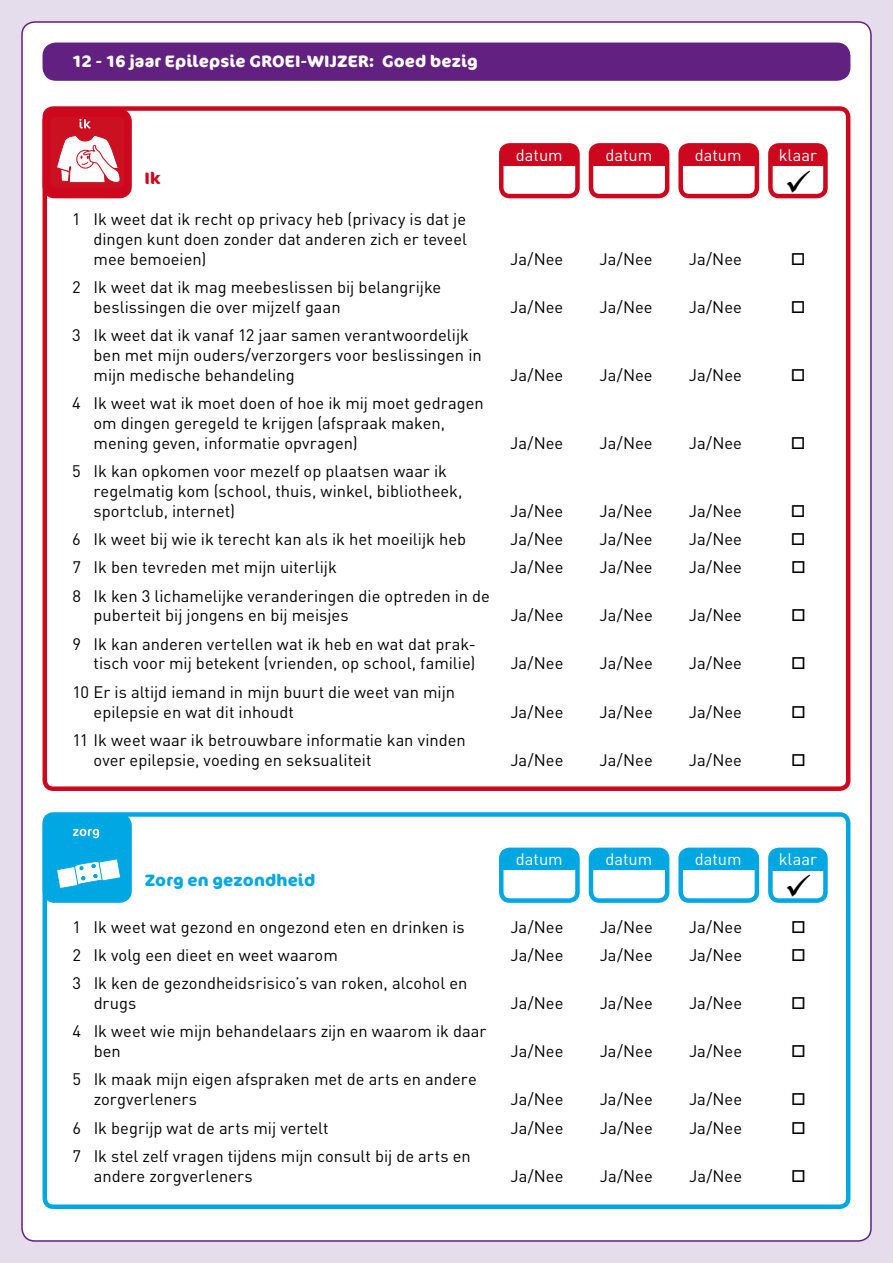
<style>
.page{position:relative;width:893px;height:1263px;background:#e5ddec}
.page>*{position:absolute;margin:0;border:0;box-sizing:border-box;transform-origin:0 0}
.t1{font:16.5px/19.8px "DIN";color:#000}
.t2{font:16.5px "DIN";color:#fff}
.t3{font:700 16.5px "Cocon OT";letter-spacing:.005em;color:#fff}
.t4{font:700 16.5px "Cocon OT";letter-spacing:.01em;color:#00a7e3}
.t5{font:700 16.5px "Cocon OT";color:#cd071e}
</style>
<div class="page">
<div style="left:22px;top:22px;width:849px;height:1219px;background:#fff;border-radius:13px"></div>
<div style="left:43px;top:812px;width:807px;height:397px;border:4px solid #00a7e3;border-radius:9px"></div>
<div style="left:503px;top:850px;width:73px;height:20px;background:#00a7e3"></div>
<div style="left:592px;top:851px;width:74px;height:19px;background:#00a7e3"></div>
<div style="left:682px;top:850px;width:73px;height:20px;background:#00a7e3"></div>
<div style="left:772px;top:851px;width:51px;height:19px;background:#00a7e3"></div>
<div style="left:499px;top:848px;width:81px;height:55px;border:4px solid #00a7e3;border-radius:9px"></div>
<div style="left:589px;top:848px;width:80px;height:55px;border:4px solid #00a7e3;border-radius:9px"></div>
<div style="left:678px;top:848px;width:81px;height:55px;border:4px solid #00a7e3;border-radius:9px"></div>
<div style="left:768px;top:848px;width:60px;height:55px;border:4px solid #00a7e3;border-radius:9px"></div>
<svg style="left:52px;top:822px;width:71px;height:72px"></svg>
<div style="left:43px;top:813px;width:89px;height:90px;border:8px solid #00a7e3;border-radius:9px"></div>
<div style="left:43px;top:43px;width:807px;height:37px;background:#622181;border-radius:13px"></div>
<div style="left:43px;top:43px;width:807px;height:38px;border:2px solid #622181;border-radius:13px"></div>
<div style="left:43px;top:106px;width:807px;height:685px;border:4px solid #cd071e;border-radius:9px"></div>
<div style="left:499px;top:143px;width:81px;height:55px;border:4px solid #cd071e;border-radius:9px"></div>
<div style="left:503px;top:146px;width:73px;height:20px;background:#cd071e"></div>
<div style="left:592px;top:147px;width:74px;height:19px;background:#cd071e"></div>
<div style="left:682px;top:146px;width:73px;height:19px;background:#cd071e"></div>
<div style="left:771px;top:146px;width:52px;height:20px;background:#cd071e"></div>
<div style="left:589px;top:143px;width:80px;height:55px;border:4px solid #cd071e;border-radius:9px"></div>
<div style="left:678px;top:143px;width:81px;height:55px;border:4px solid #cd071e;border-radius:9px"></div>
<div style="left:768px;top:143px;width:60px;height:55px;border:4px solid #cd071e;border-radius:9px"></div>
<svg style="left:52px;top:118px;width:71px;height:70px"></svg>
<div style="left:43px;top:109px;width:89px;height:89px;border:8px solid #cd071e;border-radius:9px"></div>
<p class="t3" style="left:72px;top:51px;width:407px">12 - 16 jaar Epilepsie GROEI-WIJZER: Goed bezig</p>
<p class="t5" style="left:145px;top:169px;width:18px">Ik</p>
<p class="t1" style="left:94px;top:209px;width:375px;text-align:justify;text-indent:-21px">1 Ik weet dat ik recht op privacy heb (privacy is dat je dingen kunt doen zonder dat anderen zich er teveel mee bemoeien)</p>
<p class="t1" style="left:94px;top:277px;width:349px;text-indent:-21px">2 Ik weet dat ik mag meebeslissen bij belangrijke beslissingen die over mijzelf gaan</p>
<p class="t1" style="left:94px;top:325px;width:390px;text-indent:-21px">3 Ik weet dat ik vanaf 12 jaar samen verantwoordelijk ben met mijn ouders/verzorgers voor beslissingen in mijn medische behandeling</p>
<p class="t1" style="left:94px;top:393px;width:392px;text-indent:-21px">4 Ik weet wat ik moet doen of hoe ik mij moet gedragen om dingen geregeld te krijgen (afspraak maken, mening geven, informatie opvragen)</p>
<p class="t1" style="left:94px;top:461px;width:371px;text-indent:-21px">5 Ik kan opkomen voor mezelf op plaatsen waar ik regelmatig kom (school, thuis, winkel, bibliotheek, sportclub, internet)</p>
<p class="t2" style="left:516px;top:144px;width:48px">datum</p>
<p class="t2" style="left:605px;top:144px;width:48px">datum</p>
<p class="t2" style="left:695px;top:144px;width:48px">datum</p>
<p class="t2" style="left:779px;top:144px;width:40px">klaar</p>
<p class="t1" style="left:510px;top:249px;width:55px">Ja/Nee</p>
<p class="t1" style="left:600px;top:249px;width:55px">Ja/Nee</p>
<p class="t1" style="left:689px;top:249px;width:55px">Ja/Nee</p>
<p class="t1" style="left:510px;top:297px;width:55px">Ja/Nee</p>
<p class="t1" style="left:600px;top:297px;width:55px">Ja/Nee</p>
<p class="t1" style="left:689px;top:297px;width:55px">Ja/Nee</p>
<p class="t1" style="left:510px;top:365px;width:55px">Ja/Nee</p>
<p class="t1" style="left:600px;top:365px;width:55px">Ja/Nee</p>
<p class="t1" style="left:689px;top:365px;width:55px">Ja/Nee</p>
<p class="t1" style="left:510px;top:433px;width:55px">Ja/Nee</p>
<p class="t1" style="left:600px;top:433px;width:55px">Ja/Nee</p>
<p class="t1" style="left:689px;top:433px;width:55px">Ja/Nee</p>
<p class="t1" style="left:510px;top:500px;width:55px">Ja/Nee</p>
<p class="t1" style="left:600px;top:500px;width:55px">Ja/Nee</p>
<p class="t1" style="left:689px;top:500px;width:55px">Ja/Nee</p>
<p class="t1" style="left:72px;top:529px;width:395px">6 Ik weet bij wie ik terecht kan als ik het moeilijk heb</p>
<p class="t1" style="left:510px;top:529px;width:55px">Ja/Nee</p>
<p class="t1" style="left:600px;top:529px;width:55px">Ja/Nee</p>
<p class="t1" style="left:689px;top:529px;width:55px">Ja/Nee</p>
<p class="t1" style="left:72px;top:557px;width:266px">7 Ik ben tevreden met mijn uiterlijk</p>
<p class="t1" style="left:510px;top:557px;width:55px">Ja/Nee</p>
<p class="t1" style="left:600px;top:557px;width:55px">Ja/Nee</p>
<p class="t1" style="left:689px;top:557px;width:55px">Ja/Nee</p>
<p class="t1" style="left:94px;top:585px;width:398px;text-indent:-21px">8 Ik ken 3 lichamelijke veranderingen die optreden in de puberteit bij jongens en bij meisjes</p>
<p class="t1" style="left:510px;top:605px;width:55px">Ja/Nee</p>
<p class="t1" style="left:600px;top:605px;width:55px">Ja/Nee</p>
<p class="t1" style="left:689px;top:605px;width:55px">Ja/Nee</p>
<p class="t1" style="left:72px;top:633px;width:405px;text-align:right">9 Ik kan anderen vertellen wat ik heb en wat dat prak&shy;tisch voor mij betekent (vrienden, op school, familie)</p>
<p class="t1" style="left:94px;top:682px;width:363px;text-indent:-21px">10 Er is altijd iemand in mijn buurt die weet van mijn epilepsie en wat dit inhoudt</p>
<p class="t1" style="left:94px;top:730px;width:374px;text-indent:-21px">11 Ik weet waar ik betrouwbare informatie kan vinden over epilepsie, voeding en seksualiteit</p>
<p class="t1" style="left:510px;top:653px;width:55px">Ja/Nee</p>
<p class="t1" style="left:600px;top:653px;width:55px">Ja/Nee</p>
<p class="t1" style="left:689px;top:653px;width:55px">Ja/Nee</p>
<p class="t1" style="left:510px;top:701px;width:55px">Ja/Nee</p>
<p class="t1" style="left:600px;top:701px;width:55px">Ja/Nee</p>
<p class="t1" style="left:689px;top:701px;width:55px">Ja/Nee</p>
<p class="t1" style="left:510px;top:749px;width:55px">Ja/Nee</p>
<p class="t1" style="left:600px;top:749px;width:55px">Ja/Nee</p>
<p class="t1" style="left:689px;top:749px;width:55px">Ja/Nee</p>
<p class="t2" style="left:516px;top:849px;width:48px">datum</p>
<p class="t2" style="left:605px;top:849px;width:48px">datum</p>
<p class="t2" style="left:695px;top:849px;width:48px">datum</p>
<p class="t2" style="left:779px;top:849px;width:40px">klaar</p>
<p class="t4" style="left:145px;top:870px;width:172px">Zorg en gezondheid</p>
<p class="t1" style="left:72px;top:916px;width:394px">1 Ik weet wat gezond en ongezond eten en drinken is</p>
<p class="t1" style="left:510px;top:916px;width:55px">Ja/Nee</p>
<p class="t1" style="left:600px;top:916px;width:55px">Ja/Nee</p>
<p class="t1" style="left:689px;top:916px;width:55px">Ja/Nee</p>
<p class="t1" style="left:72px;top:945px;width:267px">2 Ik volg een dieet en weet waarom</p>
<p class="t1" style="left:510px;top:945px;width:55px">Ja/Nee</p>
<p class="t1" style="left:600px;top:945px;width:55px">Ja/Nee</p>
<p class="t1" style="left:689px;top:945px;width:55px">Ja/Nee</p>
<p class="t1" style="left:94px;top:973px;width:375px;text-indent:-21px">3 Ik ken de gezondheidsrisico’s van roken, alcohol en drugs</p>
<p class="t1" style="left:510px;top:993px;width:55px">Ja/Nee</p>
<p class="t1" style="left:600px;top:993px;width:55px">Ja/Nee</p>
<p class="t1" style="left:689px;top:993px;width:55px">Ja/Nee</p>
<p class="t1" style="left:94px;top:1021px;width:394px;text-indent:-21px">4 Ik weet wie mijn behandelaars zijn en waarom ik daar ben</p>
<p class="t1" style="left:94px;top:1069px;width:385px;text-indent:-21px">5 Ik maak mijn eigen afspraken met de arts en andere zorgverleners</p>
<p class="t1" style="left:510px;top:1041px;width:55px">Ja/Nee</p>
<p class="t1" style="left:600px;top:1041px;width:55px">Ja/Nee</p>
<p class="t1" style="left:689px;top:1041px;width:55px">Ja/Nee</p>
<p class="t1" style="left:510px;top:1089px;width:55px">Ja/Nee</p>
<p class="t1" style="left:600px;top:1089px;width:55px">Ja/Nee</p>
<p class="t1" style="left:689px;top:1089px;width:55px">Ja/Nee</p>
<p class="t1" style="left:72px;top:1117px;width:258px">6 Ik begrijp wat de arts mij vertelt</p>
<p class="t1" style="left:510px;top:1117px;width:55px">Ja/Nee</p>
<p class="t1" style="left:600px;top:1117px;width:55px">Ja/Nee</p>
<p class="t1" style="left:689px;top:1117px;width:55px">Ja/Nee</p>
<p class="t1" style="left:94px;top:1145px;width:379px;text-indent:-21px">7 Ik stel zelf vragen tijdens mijn consult bij de arts en andere zorgverleners</p>
<p class="t1" style="left:510px;top:1165px;width:55px">Ja/Nee</p>
<p class="t1" style="left:600px;top:1165px;width:55px">Ja/Nee</p>
<p class="t1" style="left:689px;top:1165px;width:55px">Ja/Nee</p>
</div>
